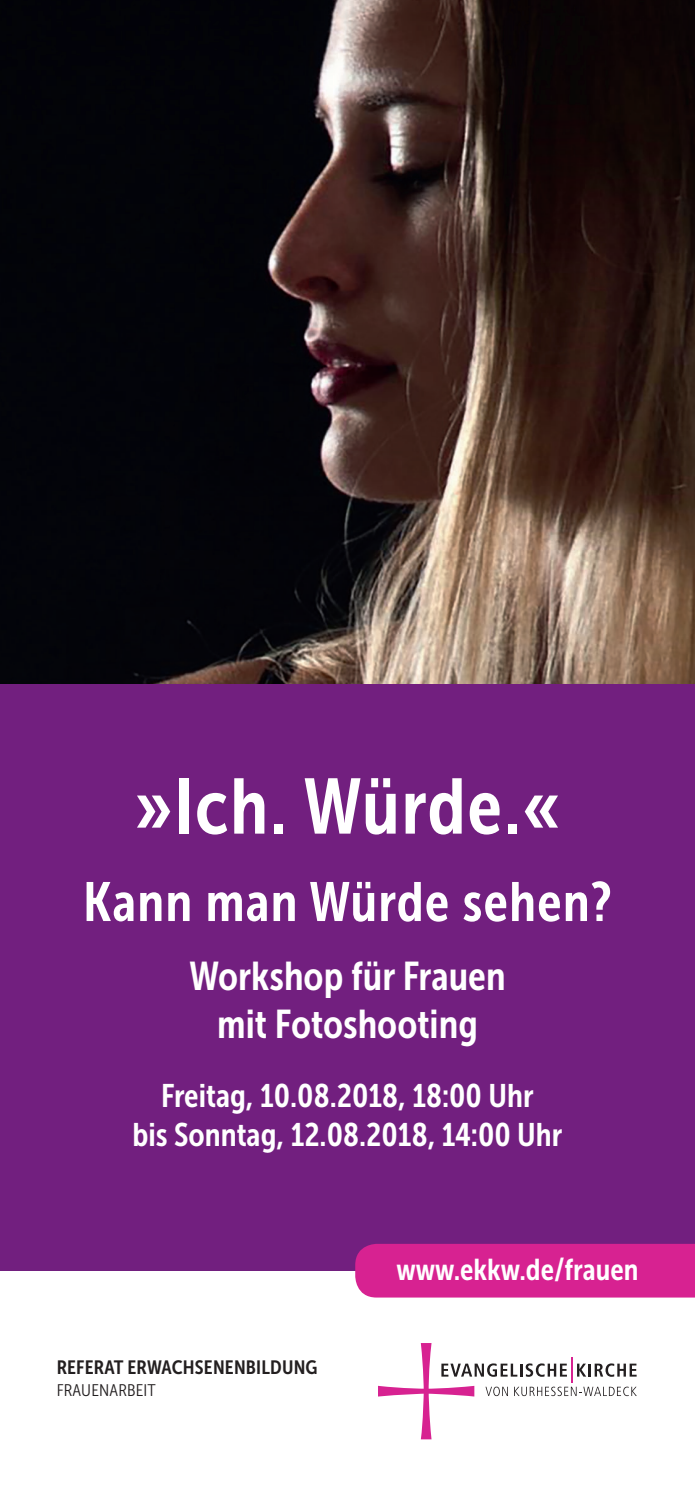
<style>
.page{position:relative;width:695px;height:1489px;background:#fff}
.page>*{position:absolute;margin:0;border:0;box-sizing:border-box;transform-origin:0 0}
.t1{font:78px "Museo Sans Cond 700";letter-spacing:.015em;color:#fff}
.t2{font:55px "Museo Sans Cond 700";letter-spacing:.02em;color:#fff}
.t3{font:40px/48px "Museo Sans Cond 700";color:#fff;text-align:center}
.t4{font:32.5px/39px "Museo Sans Cond 700";color:#fff;text-align:center}
.t5{font:30px "Museo Sans Cond 700";color:#fff}
.t6{font:19.25px "Museo Sans Cond 700";letter-spacing:.01em;color:#231f20;scale:1.04 1}
.t7{font:16.75px "Museo Sans Cond 300";letter-spacing:.01em;color:#231f20;scale:1.04 1}
</style>
<div class="page">
<div style="left:0;top:588px;width:694px;height:682px;background:#721f7f"></div>
<img style="left:0;top:0;width:694px;height:683px">
<div style="left:355px;top:1243px;width:339px;height:54px;background:#d72291"></div>
<svg style="left:378px;top:1343px;width:258px;height:96px"></svg>
<h1 class="t1" style="left:134px;top:763px;width:428px">»Ich. Würde.«</h1>
<h2 class="t2" style="left:83px;top:871px;width:530px">Kann man Würde sehen?</h2>
<p class="t3" style="left:189px;top:952px;width:317px">Workshop für Frauen mit Fotoshooting</p>
<p class="t4" style="left:132px;top:1076px;width:431px">Freitag, 10.08.2018, 18:00 Uhr<br>bis Sonntag, 12.08.2018, 14:00 Uhr</p>
<p class="t6" style="left:57px;top:1356px;width:252px">REFERAT ERWACHSENENBILDUNG</p>
<p class="t7" style="left:57px;top:1381px;width:97px">FRAUENARBEIT</p>
<p class="t5" style="left:396px;top:1253px;width:243px">www.ekkw.de/frauen</p>
</div>
